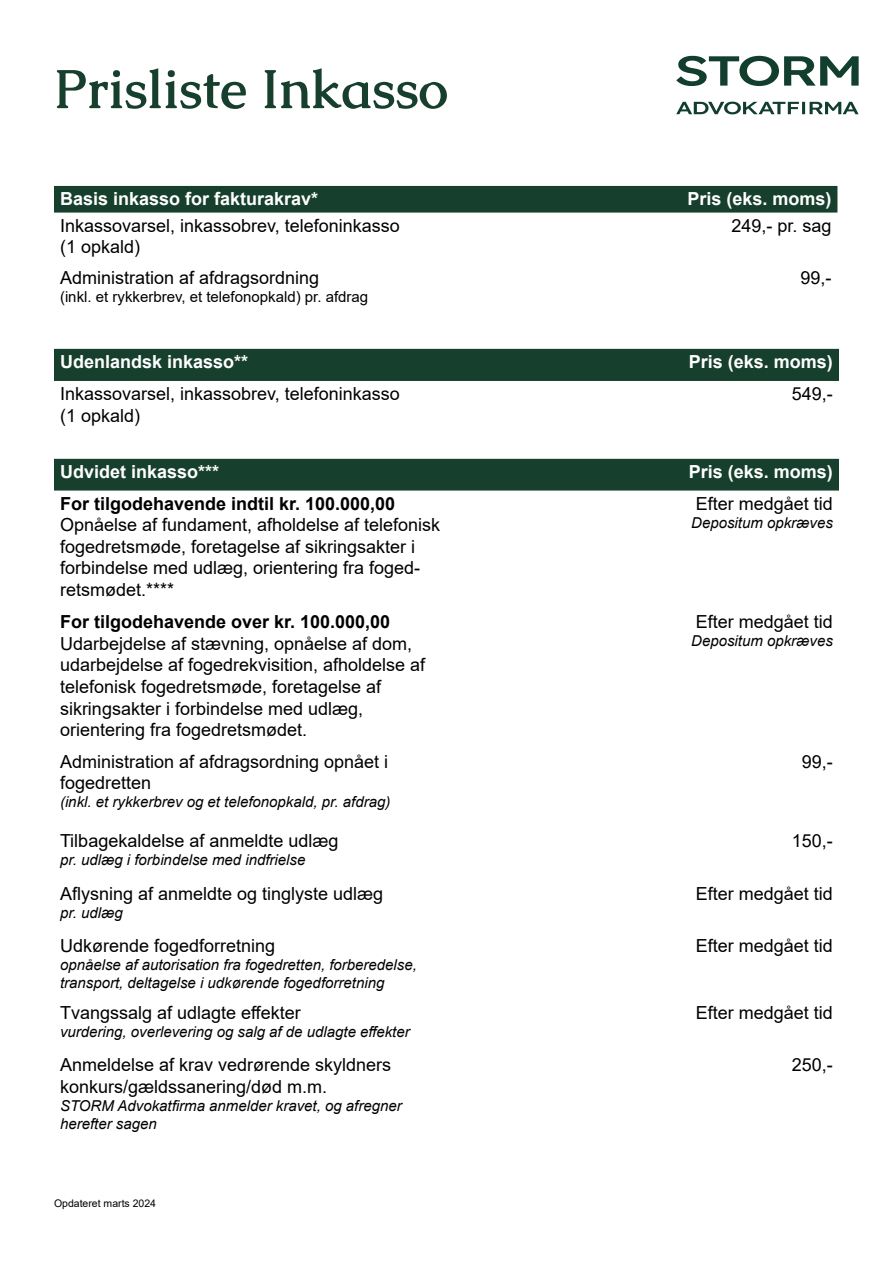
<style>
.page{position:relative;width:893px;height:1263px;background:#fff}
.page>*{position:absolute;margin:0;border:0;box-sizing:border-box;transform-origin:0 0}
.t1{font:700 54px "Caudex";color:#173f2e}
.t2{font:18px/21.6px "Arial";color:#000}
.t3{font:700 18px "Arial";color:#fff}
.t4{font:700 18px "Arial";color:#000}
.t5{font:italic 15px/18px "Arial";color:#000}
.t6{font:15px "Arial";color:#000}
.t7{font:10.5px "Arial";color:#000}
</style>
<div class="page">
<svg style="left:676px;top:56px;width:183px;height:30px"></svg>
<svg style="left:676px;top:102px;width:183px;height:12px"></svg>
<div style="left:54px;top:186px;width:783px;height:27px;background:#173f2e"></div>
<div style="left:54px;top:349px;width:785px;height:32px;background:#173f2e"></div>
<div style="left:54px;top:459px;width:785px;height:32px;background:#173f2e"></div>
<h1 class="t1" style="left:54px;top:54px;width:395px">Prisliste Inkasso</h1>
<p class="t3" style="left:60px;top:186px;width:260px">Basis inkasso for fakturakrav*</p>
<p class="t3" style="left:687px;top:186px;width:146px">Pris (eks. moms)</p>
<p class="t2" style="left:60px;top:214px;width:341px">Inkassovarsel, inkassobrev, telefoninkasso</p>
<p class="t2" style="left:60px;top:236px;width:82px">(1 opkald)</p>
<p class="t2" style="left:731px;top:214px;width:102px">249,- pr. sag</p>
<p class="t2" style="left:60px;top:267px;width:261px">Administration af afdragsordning</p>
<p class="t6" style="left:60px;top:287px;width:310px">(inkl. et rykkerbrev, et telefonopkald) pr. afdrag</p>
<p class="t2" style="left:800px;top:267px;width:33px">99,-</p>
<p class="t3" style="left:60px;top:349px;width:190px">Udenlandsk inkasso**</p>
<p class="t3" style="left:689px;top:349px;width:146px">Pris (eks. moms)</p>
<p class="t2" style="left:60px;top:383px;width:341px">Inkassovarsel, inkassobrev, telefoninkasso</p>
<p class="t2" style="left:60px;top:404px;width:82px">(1 opkald)</p>
<p class="t2" style="left:792px;top:383px;width:43px">549,-</p>
<p class="t3" style="left:60px;top:459px;width:161px">Udvidet inkasso***</p>
<p class="t3" style="left:689px;top:459px;width:146px">Pris (eks. moms)</p>
<p class="t4" style="left:60px;top:491px;width:337px">For tilgodehavende indtil kr. 100.000,00</p>
<p class="t2" style="left:60px;top:514px;width:382px">Opnåelse af fundament, afholdelse af telefonisk fogedretsmøde, foretagelse af sikringsakter i forbindelse med udlæg, orientering fra foged&shy;retsmødet.****</p>
<p class="t2" style="left:696px;top:492px;width:139px">Efter medgået tid</p>
<p class="t5" style="left:691px;top:514px;width:143px">Depositum opkræves</p>
<p class="t4" style="left:60px;top:609px;width:332px">For tilgodehavende over kr. 100.000,00</p>
<p class="t2" style="left:60px;top:633px;width:367px">Udarbejdelse af stævning, opnåelse af dom, udarbejdelse af fogedrekvisition, afholdelse af telefonisk fogedretsmøde, foretagelse af</p>
<p class="t2" style="left:60px;top:697px;width:305px">sikringsakter i forbindelse med udlæg,</p>
<p class="t2" style="left:60px;top:719px;width:249px">orientering fra fogedretsmødet.</p>
<p class="t2" style="left:60px;top:750px;width:330px">Administration af afdragsordning opnået i</p>
<p class="t2" style="left:60px;top:772px;width:93px">fogedretten</p>
<p class="t5" style="left:60px;top:793px;width:332px">(inkl. et rykkerbrev og et telefonopkald, pr. afdrag)</p>
<p class="t2" style="left:60px;top:830px;width:280px">Tilbagekaldelse af anmeldte udlæg</p>
<p class="t5" style="left:60px;top:851px;width:247px">pr. udlæg i forbindelse med indfrielse</p>
<p class="t2" style="left:60px;top:882px;width:325px">Aflysning af anmeldte og tinglyste udlæg</p>
<p class="t5" style="left:60px;top:904px;width:64px">pr. udlæg</p>
<p class="t2" style="left:60px;top:935px;width:217px">Udkørende fogedforretning</p>
<p class="t5" style="left:60px;top:956px;width:358px">opnåelse af autorisation fra fogedretten, forberedelse, transport, deltagelse i udkørende fogedforretning</p>
<p class="t2" style="left:60px;top:1002px;width:242px">Tvangssalg af udlagte effekter</p>
<p class="t5" style="left:60px;top:1023px;width:351px">vurdering, overlevering og salg af de udlagte effekter</p>
<p class="t2" style="left:60px;top:1054px;width:333px">Anmeldelse af krav vedrørende skyldners</p>
<p class="t2" style="left:60px;top:1076px;width:269px">konkurs/gældssanering/død m.m.</p>
<p class="t5" style="left:60px;top:1097px;width:343px">STORM Advokatfirma anmelder kravet, og afregner herefter sagen</p>
<p class="t7" style="left:54px;top:1196px;width:104px">Opdateret marts 2024</p>
<p class="t2" style="left:696px;top:611px;width:139px">Efter medgået tid</p>
<p class="t5" style="left:691px;top:632px;width:143px">Depositum opkræves</p>
<p class="t2" style="left:802px;top:750px;width:33px">99,-</p>
<p class="t2" style="left:792px;top:830px;width:43px">150,-</p>
<p class="t2" style="left:696px;top:882px;width:139px">Efter medgået tid</p>
<p class="t2" style="left:696px;top:935px;width:139px">Efter medgået tid</p>
<p class="t2" style="left:696px;top:1002px;width:139px">Efter medgået tid</p>
<p class="t2" style="left:792px;top:1054px;width:43px">250,-</p>
</div>
